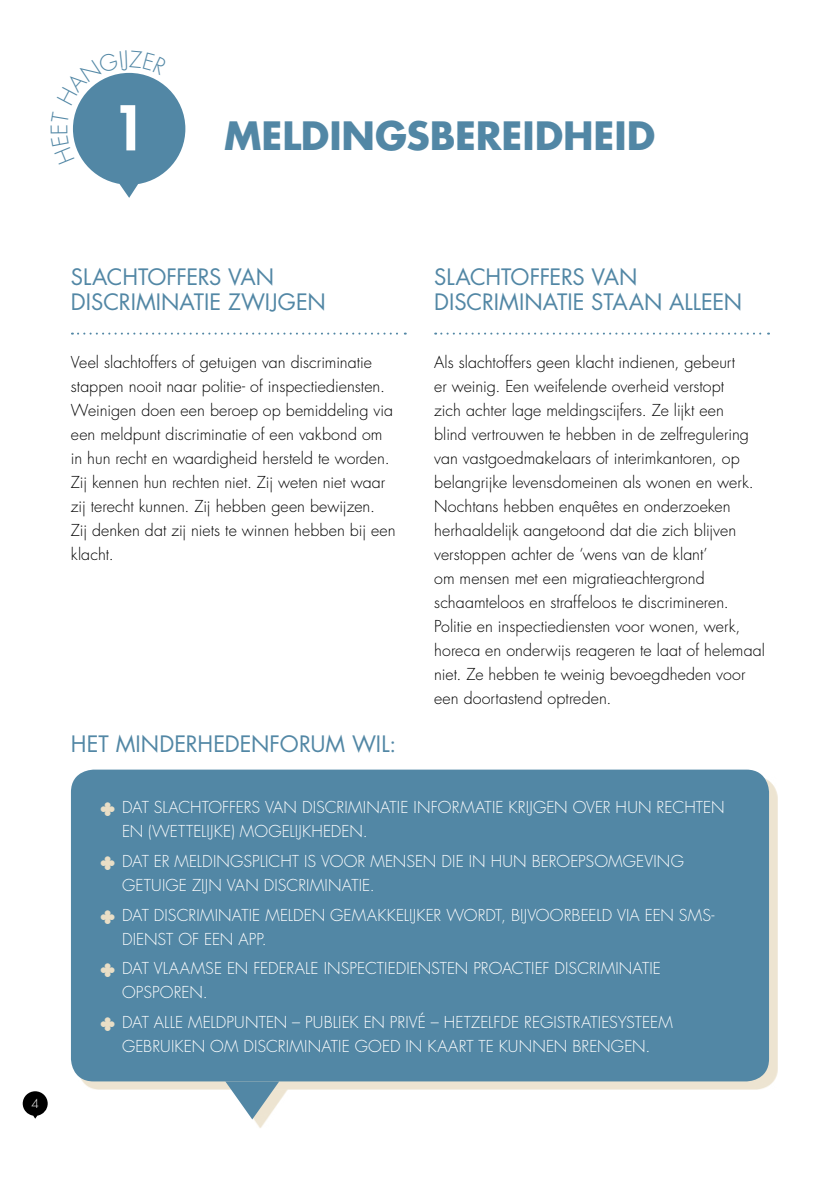
<style>
.page{position:relative;width:840px;height:1191px;background:#fff}
.page>*{position:absolute;margin:0;border:0;box-sizing:border-box;transform-origin:0 0}
.t1{font:800 60px "Futura Std";color:#fff}
.t2{font:700 38px "Futura Std";letter-spacing:-.005em;color:#5287a5}
.t3{font:22px/25.2px "Futura Std";letter-spacing:-.005em;color:#5287a5}
.t4{font:300 16px/24px "Futura Std";letter-spacing:.005em;color:#000}
.t5{font:300 16px/24px "Futura Std";letter-spacing:.01em;color:#fff}
.t6{font:300 12px "Futura Std";color:#fff}
</style>
<div class="page">
<svg style="left:23px;top:1091px;width:25px;height:27px"></svg>
<svg style="left:72px;top:332px;width:333px;height:2px"></svg>
<svg style="left:435px;top:332px;width:333px;height:2px"></svg>
<div style="left:78px;top:777px;width:699px;height:313px;background:#e9dec6;opacity:.8"></div>
<div style="left:71px;top:769px;width:697px;height:312px;background:#5287a5;border-radius:23px"></div>
<div style="left:232px;top:1088px;width:55px;height:40px;background:#e9dec6;opacity:.8"></div>
<svg style="left:225px;top:1081px;width:54px;height:38px"></svg>
<svg style="left:73px;top:72px;width:112px;height:126px"></svg>
<h1 class="t1" style="left:112px;top:90px;width:36px">1</h1>
<h2 class="t2" style="left:224px;top:111px;width:432px">MELDINGSBEREIDHEID</h2>
<p class="t6" style="left:31px;top:1096px;width:9px">4</p>
<h3 class="t3" style="left:71px;top:264px;width:256px">SLACHTOFFERS VAN<br>DISCRIMINATIE ZWIJGEN</h3>
<p class="t4" style="left:71px;top:350px;width:326px">Veel slachtoffers of getuigen van discriminatie stappen nooit naar politie- of inspectiediensten.<br>Weinigen doen een beroep op bemiddeling via een meldpunt discriminatie of een vakbond om in hun recht en waardigheid hersteld te worden.<br>Zij kennen hun rechten niet. Zij weten niet waar zij terecht kunnen. Zij hebben geen bewijzen.<br>Zij denken dat zij niets te winnen hebben bij een klacht.</p>
<h3 class="t3" style="left:71px;top:732px;width:326px">HET MINDERHEDENFORUM WIL:</h3>
<h3 class="t3" style="left:434px;top:264px;width:309px">SLACHTOFFERS VAN<br>DISCRIMINATIE STAAN ALLEEN</h3>
<p class="t4" style="left:434px;top:350px;width:332px">Als slachtoffers geen klacht indienen, gebeurt<br>er weinig. Een weifelende overheid verstopt<br>zich achter lage meldingscijfers. Ze lijkt een<br>blind vertrouwen te hebben in de zelfregulering van vastgoedmakelaars of interimkantoren, op belangrijke levensdomeinen als wonen en werk.<br>Nochtans hebben enquêtes en onderzoeken herhaaldelijk aangetoond dat die zich blijven verstoppen achter de ‘wens van de klant’<br>om mensen met een migratieachtergrond schaamteloos en straffeloos te discrimineren.<br>Politie en inspectiediensten voor wonen, werk, horeca en onderwijs reageren te laat of helemaal niet. Ze hebben te weinig bevoegdheden voor een doortastend optreden.</p>
<p class="t5" style="left:122px;top:796px;width:603px">DAT SLACHTOFFERS VAN DISCRIMINATIE INFORMATIE KRIJGEN OVER HUN RECHTEN<br>EN (WETTELIJKE) MOGELIJKHEDEN.</p>
<p class="t5" style="left:122px;top:849px;width:563px">DAT ER MELDINGSPLICHT IS VOOR MENSEN DIE IN HUN BEROEPSOMGEVING<br>GETUIGE ZIJN VAN DISCRIMINATIE.</p>
<p class="t5" style="left:122px;top:903px;width:593px">DAT DISCRIMINATIE MELDEN GEMAKKELIJKER WORDT, BIJVOORBEELD VIA EEN SMS-<br>DIENST OF EEN APP.</p>
<p class="t5" style="left:122px;top:957px;width:540px">DAT VLAAMSE EN FEDERALE INSPECTIEDIENSTEN PROACTIEF DISCRIMINATIE<br>OPSPOREN.</p>
<p class="t5" style="left:122px;top:1010px;width:552px">DAT ALLE MELDPUNTEN – PUBLIEK EN PRIVÉ – HETZELFDE REGISTRATIESYSTEEM<br>GEBRUIKEN OM DISCRIMINATIE GOED IN KAART TE KUNNEN BRENGEN.</p>
</div>
